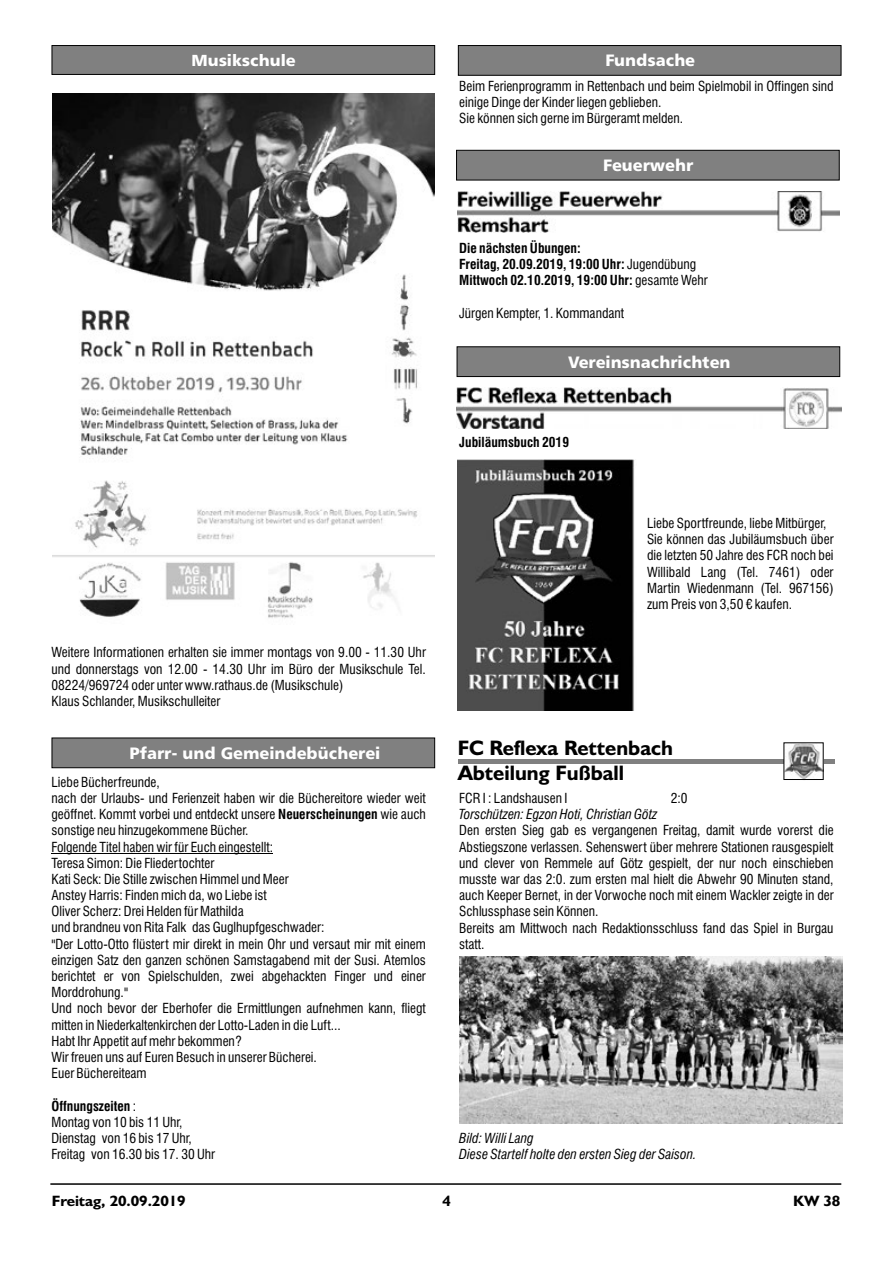
<style>
.page{position:relative;width:893px;height:1263px;background:#fff}
.page>*{position:absolute;margin:0;border:0;box-sizing:border-box;transform-origin:0 0}
.t1{font:700 21px/25.2px "Humanist 521 BT";color:#000}
.t2{font:16.5px "Humanist 777 BT Black B";color:#fff}
.t3{font:16.05px "Humanist 777 BT Black B";color:#fff}
.t4{font:700 15px "Humanist 521 BT";letter-spacing:-.005em;color:#000;scale:1.04 1}
.t5{font:condensed 13.5px/16.2px "Swiss 721 BT";color:#000}
.t6{font:700 condensed 13.5px/16.2px "Swiss 721 BT";color:#000}
.t7{font:italic condensed 13.5px "Swiss 721 BT";color:#000}
.s1{font-weight:400}
.s2{font-weight:700}
</style>
<div class="page">
<hr style="left:50px;top:1183px;width:791px;height:2px;background:#000">
<hr style="left:52px;top:853px;width:221px;height:1px;background:#000">
<div style="left:456px;top:150px;width:384px;height:30px;background:#808080;border:1px solid #000"></div>
<div style="left:52px;top:45px;width:383px;height:30px;background:#808080;border:1px solid #000"></div>
<div style="left:52px;top:738px;width:383px;height:30px;background:#808080;border:1px solid #000"></div>
<img style="left:458px;top:192px;width:382px;height:41px">
<img style="left:458px;top:459px;width:177px;height:251px">
<div style="left:457px;top:346px;width:383px;height:31px;background:#808080;border:1px solid #000"></div>
<img style="left:456px;top:388px;width:385px;height:40px">
<div style="left:458px;top:759px;width:376px;height:5px;background:#808080"></div>
<img style="left:785px;top:744px;width:37px;height:34px">
<div style="left:783px;top:742px;width:41px;height:38px;border:1px solid #000"></div>
<img style="left:459px;top:957px;width:383px;height:167px">
<div style="left:458px;top:45px;width:383px;height:31px;background:#808080;border:1px solid #000"></div>
<img style="left:52px;top:93px;width:383px;height:526px">
<p class="t3" style="left:191px;top:54px;width:106px">Musikschule</p>
<p class="t5" style="left:52px;top:646px;width:376px">Weitere Informationen erhalten sie immer montags von 9.00 - 11.30 Uhr und donnerstags von 12.00 - 14.30 Uhr im Büro der Musikschule Tel.<br>08224/969724 oder unter www.rathaus.de (Musikschule)<br>Klaus Schlander, Musikschulleiter</p>
<p class="t2" style="left:119px;top:745px;width:251px">Amtliche Bekanntmachung n</p>
<p class="t2" style="left:130px;top:746px;width:252px">Pfarr- und Gemeindebücherei</p>
<p class="t5" style="left:52px;top:775px;width:376px">Liebe Bücherfreunde,<br>nach der Urlaubs- und Ferienzeit haben wir die Büchereitore wieder weit</p>
<p class="t2" style="left:605px;top:54px;width:91px">Fundsache</p>
<p class="t5" style="left:459px;top:79px;width:376px">Beim Ferienprogramm in Rettenbach und beim Spielmobil in Offingen sind einige Dinge der Kinder liegen geblieben.<br>Sie können sich gerne im Bürgeramt melden.</p>
<p class="t2" style="left:603px;top:159px;width:91px">Feuerwehr</p>
<p class="t6" style="left:459px;top:241px;width:250px">Die nächsten Übungen:<br>Freitag, 20.09.2019, 19:00 Uhr: <span class="s1">Jugendübung<br></span>Mittwoch 02.10.2019, 19:00 Uhr: <span class="s1">gesamte Wehr</span></p>
<p class="t5" style="left:459px;top:306px;width:166px">Jürgen Kempter, 1. Kommandant</p>
<p class="t2" style="left:524px;top:353px;width:251px">Amtliche Bekanntmachungen</p>
<p class="t2" style="left:568px;top:355px;width:164px">Vereinsnachrichten</p>
<p class="t6" style="left:459px;top:435px;width:111px">Jubiläumsbuch 2019</p>
<p class="t5" style="left:647px;top:516px;width:188px">Liebe Sportfreunde, liebe Mitbürger, Sie können das Jubiläumsbuch über die letzten 50 Jahre des FCR noch bei Willibald Lang (Tel. 7461) oder Martin Wiedenmann (Tel. 967156) zum Preis von 3,50 € kaufen.</p>
<h1 class="t1" style="left:458px;top:737px;width:217px">FC Reflexa Rettenbach<br>Abteilung Fußball</h1>
<p class="t5" style="left:459px;top:791px;width:110px">FCR I : Landshausen I</p>
<p class="t5" style="left:671px;top:791px;width:18px">2:0</p>
<p class="t5" style="left:52px;top:807px;width:376px">geöffnet. Kommt vorbei und entdeckt unsere <span class="s2">Neuerscheinungen</span> wie auch</p>
<p class="t7" style="left:459px;top:809px;width:200px">Torschützen: Egzon Hoti, Christian Götz</p>
<p class="t5" style="left:51px;top:824px;width:199px">sonstige neu hinzugekommene Bücher.</p>
<p class="t5" style="left:459px;top:824px;width:376px">Den ersten Sieg gab es vergangenen Freitag, damit wurde vorerst die</p>
<p class="t5" style="left:51px;top:840px;width:223px">Folgende Titel haben wir für Euch eingestellt:</p>
<p class="t5" style="left:459px;top:840px;width:376px">Abstiegszone verlassen. Sehenswert über mehrere Stationen rausgespielt</p>
<p class="t5" style="left:51px;top:856px;width:164px">Teresa Simon: Die Fliedertochter</p>
<p class="t5" style="left:459px;top:856px;width:376px">und clever von Remmele auf Götz gespielt, der nur noch einschieben</p>
<p class="t5" style="left:51px;top:872px;width:239px">Kati Seck: Die Stille zwischen Himmel und Meer</p>
<p class="t5" style="left:459px;top:872px;width:376px">musste war das 2:0. zum ersten mal hielt die Abwehr 90 Minuten stand,</p>
<p class="t5" style="left:51px;top:888px;width:217px">Anstey Harris: Finden mich da, wo Liebe ist</p>
<p class="t5" style="left:459px;top:888px;width:376px">auch Keeper Bernet, in der Vorwoche noch mit einem Wackler zeigte in der</p>
<p class="t5" style="left:51px;top:905px;width:194px">Oliver Scherz: Drei Helden für Mathilda</p>
<p class="t5" style="left:459px;top:905px;width:141px">Schlussphase sein Können.</p>
<p class="t5" style="left:51px;top:921px;width:275px">und brandneu von Rita Falk das Guglhupfgeschwader:</p>
<p class="t5" style="left:459px;top:921px;width:376px">Bereits am Mittwoch nach Redaktionsschluss fand das Spiel in Burgau</p>
<p class="t5" style="left:51px;top:937px;width:376px">"Der Lotto-Otto flüstert mir direkt in mein Ohr und versaut mir mit einem</p>
<p class="t5" style="left:459px;top:937px;width:27px">statt.</p>
<p class="t5" style="left:51px;top:953px;width:376px">einzigen Satz den ganzen schönen Samstagabend mit der Susi. Atemlos berichtet er von Spielschulden, zwei abgehackten Finger und einer Morddrohung."<br>Und noch bevor der Eberhofer die Ermittlungen aufnehmen kann, fliegt mitten in Niederkaltenkirchen der Lotto-Laden in die Luft...<br>Habt Ihr Appetit auf mehr bekommen?<br>Wir freuen uns auf Euren Besuch in unserer Bücherei.<br>Euer Büchereiteam</p>
<p class="t5" style="left:51px;top:1099px;width:142px"><span class="s2">Öffnungszeiten</span> :<br>Montag von 10 bis 11 Uhr,<br>Dienstag von 16 bis 17 Uhr,</p>
<p class="t7" style="left:459px;top:1133px;width:76px">Bild: Willi Lang</p>
<p class="t5" style="left:51px;top:1147px;width:165px">Freitag von 16.30 bis 17. 30 Uhr</p>
<p class="t7" style="left:459px;top:1149px;width:239px">Diese Startelf holte den ersten Sieg der Saison.</p>
<p class="t4" style="left:52px;top:1194px;width:130px">Freitag, 20.09.2019</p>
<p class="t4" style="left:442px;top:1194px;width:10px">4</p>
<p class="t4" style="left:793px;top:1194px;width:47px">KW 38</p>
</div>
